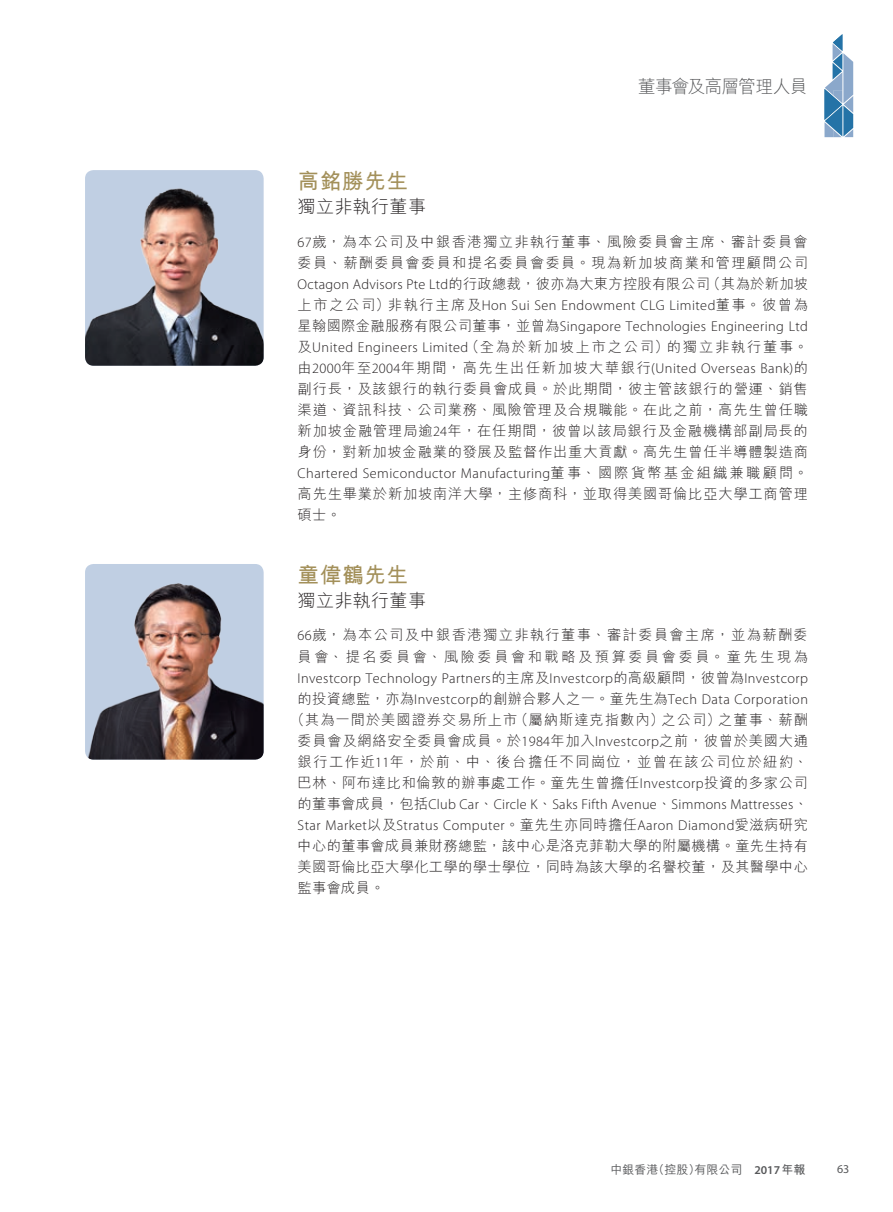
<style>
.page{position:relative;width:893px;height:1212px;background:#fff}
.page>*{position:absolute;margin:0;border:0;box-sizing:border-box;transform-origin:0 0}
.t1{font:700 21.75px "M Hei HK";letter-spacing:.02em;color:#a3905a}
.t2{font:300 18px "M Hei HK";letter-spacing:.02em;color:#231f20}
.t3{font:300 18px "M Hei HK";letter-spacing:-.05em;color:#57585a}
.t4{font:300 14.25px/21px "M Hei HK";letter-spacing:.055em;color:#231f20;text-align:justify}
.t5{font:300 14.25px/21px "Myriad Pro";letter-spacing:.035em;color:#231f20}
.t6{font:300 14.25px/21px "M Hei HK";letter-spacing:.095em;color:#231f20}
.t7{font:300 14.25px "M Hei HK";letter-spacing:.125em;color:#231f20}
.t8{font:500 12px "M Hei HK";color:#57585a}
.t9{font:12px "Myriad Pro";color:#57585a}
.s1{font-family:"Myriad Pro"}
.s2{font-family:"M Hei HK"}
.s3{font-family:"Myriad Pro";font-weight:600}
.s4{font-weight:700}
</style>
<div class="page">
<svg style="left:824px;top:34px;width:29px;height:103px"></svg>
<div style="left:85px;top:170px;width:179px;height:196px;background:#c0cfe3;border-radius:9px"></div>
<img style="left:85px;top:181px;width:179px;height:185px">
<div style="left:85px;top:564px;width:179px;height:195px;background:#c0cfe3;border-radius:9px"></div>
<img style="left:85px;top:572px;width:179px;height:187px">
<p class="t3" style="left:638px;top:73px;width:171px">董事會及高層管理人員</p>
<h1 class="t1" style="left:298px;top:165px;width:112px">高銘勝先生</h1>
<p class="t2" style="left:298px;top:194px;width:130px">獨立非執行董事</p>
<p class="t4" style="left:298px;top:230px;width:512px"><span class="s1">67</span>歲，為本公司及中銀香港獨立非執行董事、風險委員會主席、審計委員會委員、薪酬委員會委員和提名委員會委員。現為新加坡商業和管理顧問公司<span class="s1">Octagon Advisors Pte Ltd</span>的行政總裁，彼亦為大東方控股有限公司（其為於新加坡</p>
<p class="t5" style="left:298px;top:295px;width:512px"><span class="s2">上市之公司）非執行主席及</span>Hon Sui Sen Endowment CLG Limited<span class="s2">董事。彼曾為星翰國際金融服務有限公司董事，並曾為</span>Singapore Technologies Engineering Ltd</p>
<p class="t7" style="left:298px;top:336px;width:512px">及<span class="s1">United Engineers Limited</span>（全為於新加坡上市之公司）的獨立非執行董事。</p>
<p class="t5" style="left:298px;top:358px;width:512px"><span class="s2">由</span>2000<span class="s2">年至</span>2004<span class="s2">年期間，高先生出任新加坡大華銀行</span>(United Overseas Bank)<span class="s2">的</span></p>
<p class="t4" style="left:298px;top:377px;width:512px">副行長，及該銀行的執行委員會成員。於此期間，彼主管該銀行的營運、銷售渠道、資訊科技、公司業務、風險管理及合規職能。在此之前，高先生曾任職新加坡金融管理局逾<span class="s1">24</span>年，在任期間，彼曾以該局銀行及金融機構部副局長的身份，對新加坡金融業的發展及監督作出重大貢獻。高先生曾任半導體製造商</p>
<p class="t5" style="left:298px;top:463px;width:512px">Chartered Semiconductor Manufacturing<span class="s2">董事、國際貨幣基金組織兼職顧問。</span></p>
<p class="t4" style="left:298px;top:482px;width:512px">高先生畢業於新加坡南洋大學，主修商科，並取得美國哥倫比亞大學工商管理碩士。</p>
<h1 class="t1" style="left:298px;top:559px;width:112px">童偉鶴先生</h1>
<p class="t2" style="left:298px;top:587px;width:130px">獨立非執行董事</p>
<p class="t6" style="left:298px;top:624px;width:512px"><span class="s1">66</span>歲，為本公司及中銀香港獨立非執行董事、審計委員會主席，並為薪酬委員會、提名委員會、風險委員會和戰略及預算委員會委員。童先生現為</p>
<p class="t5" style="left:298px;top:667px;width:512px">Investcorp Technology Partners<span class="s2">的主席及</span>Investcorp<span class="s2">的高級顧問，彼曾為</span>Investcorp<span class="s2">的投資總監，亦為</span>Investcorp<span class="s2">的創辦合夥人之一。童先生為</span>Tech Data Corporation</p>
<p class="t4" style="left:291px;top:708px;width:519px;text-align:center">（其為一間於美國證券交易所上市（屬納斯達克指數內）之公司）之董事、薪酬委員會及網絡安全委員會成員。於<span class="s1">1984</span>年加入<span class="s1">Investcorp</span>之前，彼曾於美國大通銀行工作近<span class="s1">11</span>年，於前、中、後台擔任不同崗位，並曾在該公司位於紐約、巴林、阿布達比和倫敦的辦事處工作。童先生曾擔任<span class="s1">Investcorp</span>投資的多家公司</p>
<p class="t5" style="left:298px;top:793px;width:512px"><span class="s2">的董事會成員，包括</span>Club Car<span class="s2">、</span>Circle K<span class="s2">、</span>Saks Fifth Avenue<span class="s2">、</span>Simmons Mattresses<span class="s2">、<br></span>Star Market<span class="s2">以及</span>Stratus Computer<span class="s2">。童先生亦同時擔任</span>Aaron Diamond<span class="s2">愛滋病研究</span></p>
<p class="t4" style="left:298px;top:834px;width:512px">中心的董事會成員兼財務總監，該中心是洛克菲勒大學的附屬機構。童先生持有美國哥倫比亞大學化工學的學士學位，同時為該大學的名譽校董，及其醫學中心監事會成員。</p>
<p class="t8" style="left:610px;top:1160px;width:196px">中銀香港（控股）有限公司 <span class="s3">2017</span><span class="s4">年報</span></p>
<p class="t9" style="left:837px;top:1161px;width:14px">63</p>
</div>
